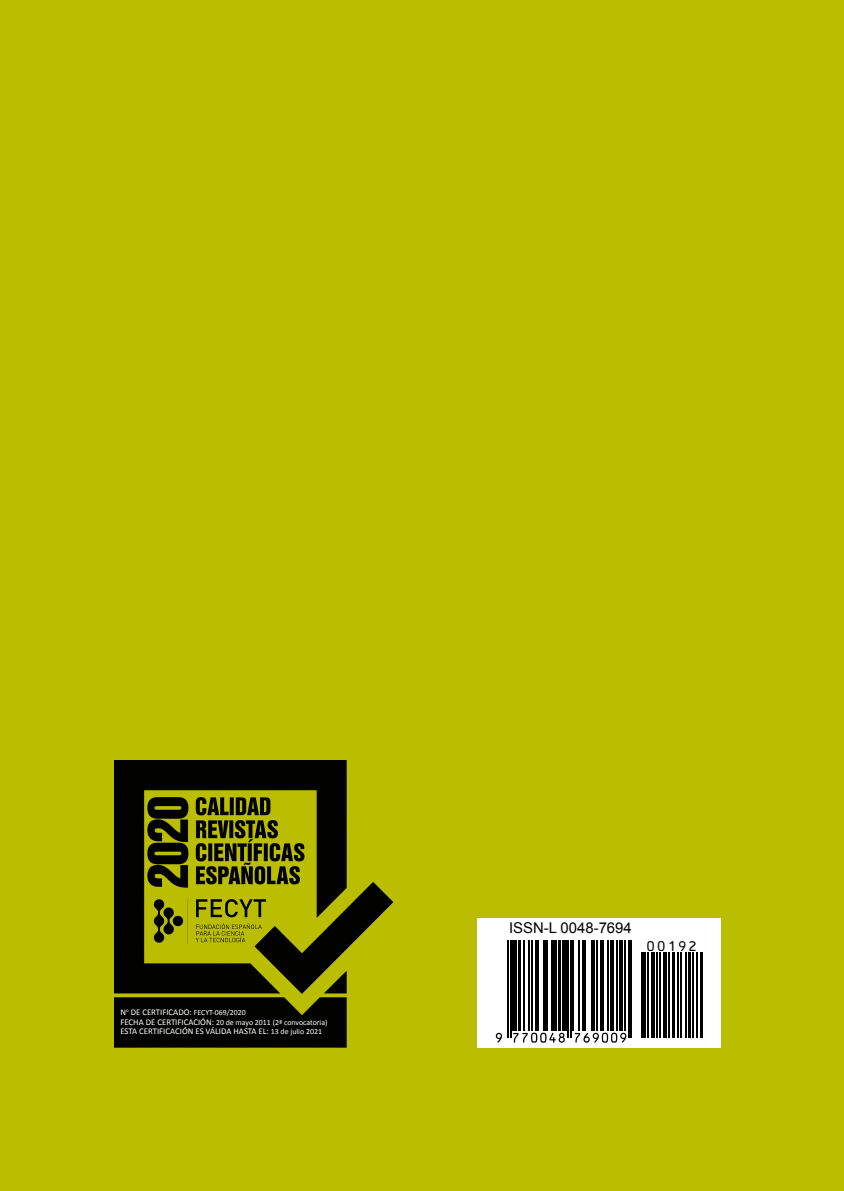
<style>
.page{position:relative;width:844px;height:1191px;background:#fff}
.page>*{position:absolute;margin:0;border:0;box-sizing:border-box;transform-origin:0 0}
.OBRA-PORTADA{font:14.88px "Arial";color:#000}
.t1{font:8.75px "Calibri";color:#fff}
.t2{font:7.88px "Calibri";color:#fff}
.s1{font-size:7.88px}
.s2{font-size:8.75px}
</style>
<div class="page">
<div style="left:0;top:0;width:843px;height:1191px;background:#babd00"></div>
<svg style="left:477px;top:918px;width:243px;height:129px;background:#d6d6d6"></svg>
<img style="left:114px;top:760px;width:280px;height:287px">
<svg style="left:495px;top:1032px;width:7px;height:10px"></svg>
<hr style="left:507px;top:940px;width:1px;height:97px;background:#000">
<hr style="left:510px;top:940px;width:1px;height:97px;background:#000">
<hr style="left:512px;top:940px;width:4px;height:91px;background:#000">
<hr style="left:517px;top:940px;width:3px;height:91px;background:#000">
<hr style="left:523px;top:940px;width:1px;height:91px;background:#000">
<hr style="left:528px;top:940px;width:1px;height:91px;background:#000">
<hr style="left:530px;top:940px;width:2px;height:91px;background:#000">
<svg style="left:534px;top:940px;width:4px;height:91px"></svg>
<hr style="left:542px;top:940px;width:3px;height:91px;background:#000">
<hr style="left:546px;top:940px;width:1px;height:91px;background:#000">
<svg style="left:550px;top:940px;width:4px;height:91px"></svg>
<hr style="left:555px;top:940px;width:2px;height:91px;background:#000">
<svg style="left:513px;top:1032px;width:51px;height:10px"></svg>
<hr style="left:558px;top:940px;width:3px;height:91px;background:#000">
<hr style="left:562px;top:940px;width:4px;height:91px;background:#000">
<hr style="left:567px;top:940px;width:1px;height:97px;background:#000">
<hr style="left:570px;top:940px;width:1px;height:97px;background:#000">
<hr style="left:572px;top:940px;width:2px;height:91px;background:#000">
<hr style="left:578px;top:940px;width:1px;height:91px;background:#000">
<hr style="left:582px;top:940px;width:1px;height:91px;background:#000">
<hr style="left:584px;top:940px;width:1px;height:91px;background:#000">
<hr style="left:591px;top:940px;width:4px;height:91px;background:#000">
<hr style="left:596px;top:940px;width:1px;height:91px;background:#000">
<hr style="left:600px;top:940px;width:4px;height:91px;background:#000">
<hr style="left:606px;top:940px;width:2px;height:91px;background:#000">
<svg style="left:609px;top:940px;width:4px;height:91px"></svg>
<hr style="left:616px;top:940px;width:1px;height:91px;background:#000">
<svg style="left:574px;top:1032px;width:52px;height:10px"></svg>
<svg style="left:618px;top:940px;width:4px;height:91px"></svg>
<hr style="left:623px;top:940px;width:2px;height:91px;background:#000">
<hr style="left:627px;top:940px;width:2px;height:97px;background:#000">
<hr style="left:630px;top:940px;width:1px;height:97px;background:#000">
<hr style="left:640px;top:952px;width:2px;height:85px;background:#000">
<hr style="left:643px;top:952px;width:3px;height:85px;background:#000">
<hr style="left:647px;top:952px;width:1px;height:85px;background:#000">
<hr style="left:651px;top:952px;width:4px;height:85px;background:#000">
<hr style="left:656px;top:952px;width:2px;height:85px;background:#000">
<hr style="left:659px;top:952px;width:1px;height:85px;background:#000">
<hr style="left:663px;top:952px;width:4px;height:85px;background:#000">
<hr style="left:668px;top:952px;width:1px;height:85px;background:#000">
<hr style="left:672px;top:952px;width:3px;height:85px;background:#000">
<hr style="left:677px;top:952px;width:1px;height:85px;background:#000">
<hr style="left:680px;top:952px;width:1px;height:85px;background:#000">
<hr style="left:685px;top:952px;width:1px;height:85px;background:#000">
<hr style="left:688px;top:952px;width:2px;height:85px;background:#000">
<hr style="left:692px;top:952px;width:1px;height:85px;background:#000">
<hr style="left:696px;top:952px;width:1px;height:85px;background:#000">
<hr style="left:700px;top:952px;width:2px;height:85px;background:#000">
<svg style="left:647px;top:940px;width:26px;height:10px"></svg>
<svg style="left:679px;top:940px;width:16px;height:10px"></svg>
<p class="t1" style="left:120px;top:1006px;width:127px">N<sup>o</sup> DE CERTIFICADO: <span class="s1">FECYT-069/2020</span></p>
<p class="t2" style="left:120px;top:1017px;width:209px"><span class="s2">FECHA DE CERTIFICACIÓN:</span> 20 de mayo 2011 (2ª convocatoria)</p>
<p class="t1" style="left:120px;top:1025px;width:203px">ESTA CERTIFICACIÓN ES VÁLIDA HASTA EL: <span class="s1">13 de julio 2021</span></p>
<p class="OBRA-PORTADA" style="left:509px;top:918px;width:124px">ISSN-L 0048-7694</p>
</div>
